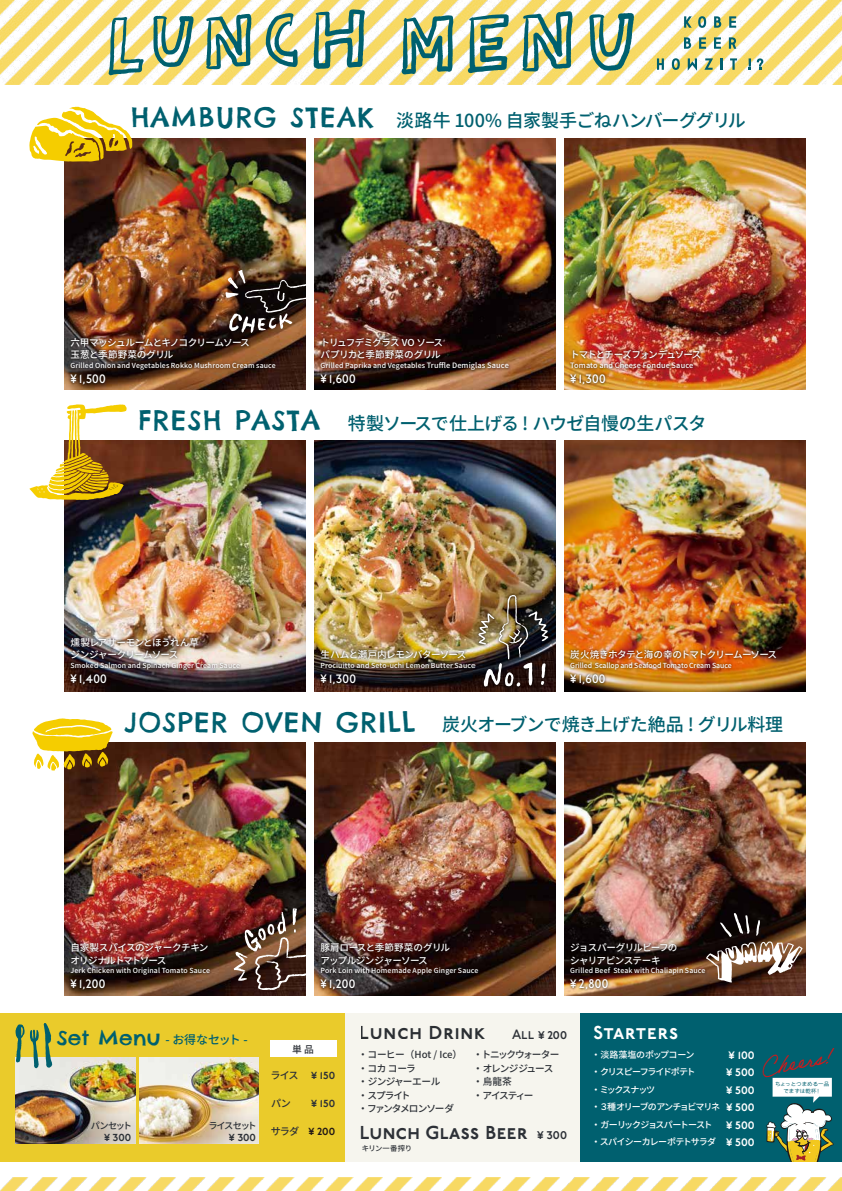
<style>
.page{position:relative;width:842px;height:1191px;background:#fff}
.page>*{position:absolute;margin:0;border:0;box-sizing:border-box;transform-origin:0 0}
.t1{font:27px "Chelsea Market Pro";letter-spacing:.05em;color:#00606f}
.t2{font:21.8px "Adobe Handwriting Ernie";color:#d71618}
.t3{font:18.7px "P22 Underground Dm S";letter-spacing:.025em;color:#2d3137}
.t4{font:18.7px "P22 Underground Dm S";letter-spacing:.05em;color:#2d3137}
.t5{font:18.7px "P22 Underground Dm S";letter-spacing:.05em;color:#fff}
.t6{font:500 18px "Source Han Sans JP";letter-spacing:-.035em;color:#00606f}
.t7{font:13.5px "P22 Underground S Cp";color:#2d3137}
.t8{font:13px/17.5px "P22 Underground S Cp";color:#fff;text-align:justify}
.t9{font:500 12.5px "P22 Underground";color:#fff}
.t10{font:12.4px "P22 Underground S Cp";color:#2d3137}
.t11{font:12.4px "P22 Underground S Cp";color:#221815}
.t12{font:12.3px "P22 Underground S Cp";color:#2d3137}
.t13{font:500 12.2px "P22 Underground";letter-spacing:.025em;color:#fff}
.t14{font:500 12px "Source Han Sans JP";letter-spacing:-.015em;color:#00606f}
.t15{font:500 10.1px "Source Han Sans JP";color:#2d3137}
.t16{font:500 9.8px "Source Han Sans JP";color:#2d3137}
.t17{font:500 9.7px/13.5px "Source Han Sans JP";letter-spacing:-.075em;color:#2d3137}
.t18{font:500 9.7px/13.5px "Source Han Sans JP";letter-spacing:-.095em;color:#2d3137}
.t19{font:500 9.6px/12.2px "Source Han Sans JP";letter-spacing:-.06em;color:#fff}
.t20{font:500 9.6px "Source Han Sans JP";letter-spacing:-.11em;color:#fff}
.t21{font:500 9.2px "Source Han Sans JP";letter-spacing:-.155em;color:#2d3137}
.t22{font:500 9px/17.5px "Source Han Sans JP";letter-spacing:-.105em;color:#fff}
.t23{font:500 7.4px "Source Han Sans JP";letter-spacing:.015em;color:#fff}
.t24{font:500 7.3px "Source Han Sans JP";letter-spacing:-.01em;color:#2d3137}
.t25{font:500 7px "Source Han Sans JP";letter-spacing:.015em;color:#fff}
.t26{font:500 7px "Source Han Sans JP";letter-spacing:-.01em;color:#fff}
.t27{font:5.5px/7.3px "Kinuta Iroha 27 keyaki Std N R";letter-spacing:.01em;color:#00606f;text-align:center}
.s1{font-family:"Chelsea Market Pro";font-weight:400;font-size:27px}
.s2{font-size:7.4px}
.s3{font-size:12.2px}
.s4{font-family:"Chelsea Market Pro";font-weight:400;font-size:19.8px}
.s5{font-family:"Source Han Sans JP";font-weight:500;font-size:10.1px}
.s6{font-family:"Source Han Sans JP";font-weight:500;font-size:10.1px;color:#2d3137}
.s7{font-family:"P22 Underground S Cp";font-size:13.5px}
</style>
<div class="page">
<img style="left:0;top:0;width:842px;height:84px">
<img style="left:0;top:1177px;width:842px;height:14px">
<img style="left:64px;top:139px;width:241px;height:250px">
<img style="left:565px;top:139px;width:240px;height:250px">
<img style="left:315px;top:139px;width:240px;height:250px">
<img style="left:565px;top:742px;width:240px;height:254px">
<img style="left:64px;top:742px;width:241px;height:254px">
<img style="left:315px;top:742px;width:240px;height:254px">
<img style="left:64px;top:441px;width:241px;height:250px">
<img style="left:315px;top:441px;width:240px;height:250px">
<img style="left:565px;top:441px;width:240px;height:250px">
<svg style="left:684px;top:16px;width:8px;height:12px"></svg>
<svg style="left:698px;top:16px;width:8px;height:12px"></svg>
<svg style="left:714px;top:16px;width:7px;height:12px"></svg>
<svg style="left:729px;top:16px;width:7px;height:12px"></svg>
<svg style="left:684px;top:37px;width:7px;height:12px"></svg>
<svg style="left:699px;top:37px;width:7px;height:12px"></svg>
<svg style="left:714px;top:37px;width:7px;height:12px"></svg>
<svg style="left:729px;top:37px;width:7px;height:12px"></svg>
<svg style="left:657px;top:58px;width:7px;height:12px"></svg>
<svg style="left:672px;top:58px;width:8px;height:12px"></svg>
<svg style="left:688px;top:58px;width:9px;height:13px"></svg>
<svg style="left:704px;top:58px;width:9px;height:12px"></svg>
<svg style="left:721px;top:58px;width:2px;height:12px"></svg>
<svg style="left:730px;top:58px;width:7px;height:12px"></svg>
<svg style="left:748px;top:58px;width:3px;height:12px"></svg>
<svg style="left:757px;top:58px;width:6px;height:12px"></svg>
<img style="left:67px;top:333px;width:213px;height:57px">
<img style="left:317px;top:333px;width:196px;height:57px">
<img style="left:317px;top:939px;width:165px;height:56px">
<img style="left:67px;top:939px;width:147px;height:56px">
<img style="left:566px;top:939px;width:143px;height:57px">
<img style="left:566px;top:346px;width:139px;height:44px">
<img style="left:67px;top:633px;width:177px;height:57px">
<img style="left:566px;top:646px;width:215px;height:44px">
<img style="left:317px;top:646px;width:158px;height:44px">
<svg style="left:314px;top:9px;width:51px;height:60px"></svg>
<svg style="left:206px;top:14px;width:45px;height:55px"></svg>
<svg style="left:153px;top:16px;width:41px;height:51px"></svg>
<svg style="left:266px;top:13px;width:32px;height:54px"></svg>
<svg style="left:109px;top:17px;width:35px;height:58px"></svg>
<svg style="left:402px;top:15px;width:51px;height:59px"></svg>
<svg style="left:522px;top:11px;width:50px;height:61px"></svg>
<svg style="left:468px;top:14px;width:41px;height:59px"></svg>
<svg style="left:589px;top:13px;width:45px;height:58px"></svg>
<svg style="left:29px;top:404px;width:98px;height:96px"></svg>
<svg style="left:29px;top:107px;width:104px;height:55px"></svg>
<svg style="left:32px;top:718px;width:81px;height:53px"></svg>
<img style="left:234px;top:908px;width:72px;height:83px">
<img style="left:475px;top:591px;width:77px;height:99px">
<img style="left:478px;top:594px;width:70px;height:93px">
<div style="left:0;top:1013px;width:397px;height:148px;background:#eacb2b"></div>
<img style="left:16px;top:1057px;width:119px;height:86px">
<img style="left:82px;top:1111px;width:59px;height:33px">
<img style="left:139px;top:1057px;width:120px;height:86px">
<div style="left:270px;top:1040px;width:66px;height:17px;background:#fff"></div>
<svg style="left:15px;top:1023px;width:37px;height:45px"></svg>
<img style="left:706px;top:913px;width:96px;height:69px">
<img style="left:225px;top:270px;width:81px;height:63px">
<div style="left:346px;top:1013px;width:259px;height:148px;background:#f6f5ee"></div>
<div style="left:580px;top:1013px;width:262px;height:148px;background:#00606f"></div>
<svg style="left:766px;top:1077px;width:68px;height:84px"></svg>
<h3 class="t6" style="left:131px;top:111px;width:616px"><span class="s1">HAMBURG STEAK</span> 淡路牛 100% 自家製手ごねハンバーググリル</h3>
<h3 class="t19" style="left:70px;top:336px;width:181px">六甲マッシュルームとキノコクリームソース玉葱と季節野菜のグリル</h3>
<p class="t25" style="left:70px;top:361px;width:207px">Grilled Onion and Vegetables Rokko Mushroom Cream sauce</p>
<h3 class="t13" style="left:70px;top:371px;width:37px">¥ 1,500</h3>
<h3 class="t19" style="left:320px;top:336px;width:124px">トリュフデミグラス VO ソースパプリカと季節野菜のグリル</h3>
<p class="t25" style="left:320px;top:361px;width:190px">Grilled Paprika and Vegetables <span class="s2">Truffle Demiglas Sauce</span></p>
<h3 class="t13" style="left:320px;top:371px;width:37px">¥ 1,600</h3>
<h3 class="t20" style="left:570px;top:349px;width:133px">トマトとチーズフォンデュソース</h3>
<p class="t23" style="left:570px;top:361px;width:125px">Tomato and Cheese Fondue Sauce</p>
<h3 class="t13" style="left:570px;top:371px;width:37px">¥ 1,300</h3>
<h3 class="t6" style="left:139px;top:413px;width:569px"><span class="s1">FRESH PASTA</span> 特製ソースで仕上げる ! ハウゼ自慢の生パスタ</h3>
<h3 class="t19" style="left:70px;top:636px;width:130px">燻製レアサーモンとほうれん草ジンジャークリームソース</h3>
<p class="t25" style="left:70px;top:661px;width:171px">Smoked Salmon and Spinach Ginger Cream Sauce</p>
<h3 class="t13" style="left:70px;top:671px;width:38px">¥ 1,400</h3>
<h3 class="t19" style="left:320px;top:648px;width:147px">生ハムと瀬戸内レモンバターソース</h3>
<p class="t25" style="left:320px;top:661px;width:156px">Prociuitto and Seto-uchi Lemon Butter Sauce</p>
<h3 class="t13" style="left:320px;top:671px;width:37px">¥ 1,300</h3>
<h3 class="t19" style="left:570px;top:648px;width:208px">炭火焼きホタテと海の幸のトマトクリームーソース</h3>
<p class="t26" style="left:570px;top:661px;width:163px">Grilled Scallop and Seafood Tomato Cream Sauce</p>
<h3 class="t13" style="left:570px;top:671px;width:37px">¥ 1,600</h3>
<h1 class="t1" style="left:124px;top:705px;width:292px">JOSPER OVEN GRILL</h1>
<h3 class="t6" style="left:442px;top:714px;width:343px">炭火オーブンで焼き上げた絶品 ! グリル料理</h3>
<h3 class="t19" style="left:70px;top:942px;width:140px">自家製スパイスのジャークチキンオリジナルトマトソース</h3>
<p class="t25" style="left:70px;top:967px;width:141px">Jerk Chicken with Original Tomato Sauce</p>
<h3 class="t13" style="left:70px;top:977px;width:36px">¥ 1,200</h3>
<h3 class="t19" style="left:320px;top:942px;width:131px">豚肩ロースと季節野菜のグリルアップルジンジャーソース</h3>
<p class="t25" style="left:320px;top:967px;width:160px">Pork Loin with Homemade Apple Ginger Sauce</p>
<h3 class="t13" style="left:320px;top:977px;width:36px">¥ 1,200</h3>
<h3 class="t19" style="left:570px;top:942px;width:109px">ジョスパーグリルビーフのシャリアピンステーキ</h3>
<p class="t25" style="left:570px;top:967px;width:137px">Grilled Beef Steak with Chaliapin Sauce</p>
<h3 class="t9" style="left:570px;top:977px;width:40px"><span class="s3">¥</span> 2,800</h3>
<h3 class="t14" style="left:57px;top:1032px;width:192px"><span class="s4">Set Menu</span> - お得なセット -</h3>
<h3 class="t21" style="left:91px;top:1120px;width:43px">パンセット</h3>
<h3 class="t12" style="left:104px;top:1129px;width:29px">¥ 300</h3>
<h3 class="t21" style="left:208px;top:1120px;width:50px">ライスセット</h3>
<h3 class="t12" style="left:229px;top:1129px;width:29px">¥ 300</h3>
<h3 class="t16" style="left:292px;top:1043px;width:23px">単 品</h3>
<h3 class="t10" style="left:271px;top:1068px;width:66px"><span class="s5">ライス</span> ¥ 150</h3>
<h3 class="t15" style="left:271px;top:1097px;width:21px">パン</h3>
<h3 class="t10" style="left:311px;top:1096px;width:26px">¥ 150</h3>
<h3 class="t11" style="left:271px;top:1124px;width:66px"><span class="s6">サラダ</span> ¥ 200</h3>
<h3 class="t5" style="left:594px;top:1021px;width:86px">Starters</h3>
<p class="t22" style="left:591px;top:1046px;width:130px">・淡路藻塩のポップコーン<br>・クリスピーフライドポテト<br>・ミックスナッツ<br>・３種オリーブのアンチョビマリネ・ガーリックジョスパートースト・スパイシーカレーポテトサラダ</p>
<h3 class="t4" style="left:360px;top:1021px;width:127px">Lunch Drink</h3>
<h3 class="t7" style="left:512px;top:1026px;width:56px">All ¥ 200</h3>
<h3 class="t17" style="left:358px;top:1048px;width:106px">・コーヒー（Hot / Ice）・コカ コーラ<br>・ジンジャーエール<br>・スプライト<br>・ファンタメロンソーダ</h3>
<h3 class="t18" style="left:473px;top:1048px;width:88px">・トニックウォーター・オレンジジュース・烏龍茶<br>・アイスティー</h3>
<h3 class="t8" style="left:726px;top:1046px;width:30px">¥ 100 ¥ 500 ¥ 500 ¥ 500 ¥ 500 ¥ 500</h3>
<h2 class="t2" style="left:759px;top:1056px;width:74px;rotate:-11deg">Cheers!</h2>
<p class="t27" style="left:775px;top:1080px;width:56px">ちょっとつまめる一品でまずは乾杯！</p>
<h3 class="t3" style="left:360px;top:1122px;width:209px">Lunch Glass Beer <span class="s7">¥ 300</span></h3>
<p class="t24" style="left:362px;top:1144px;width:52px">キリン一番搾り</p>
</div>
